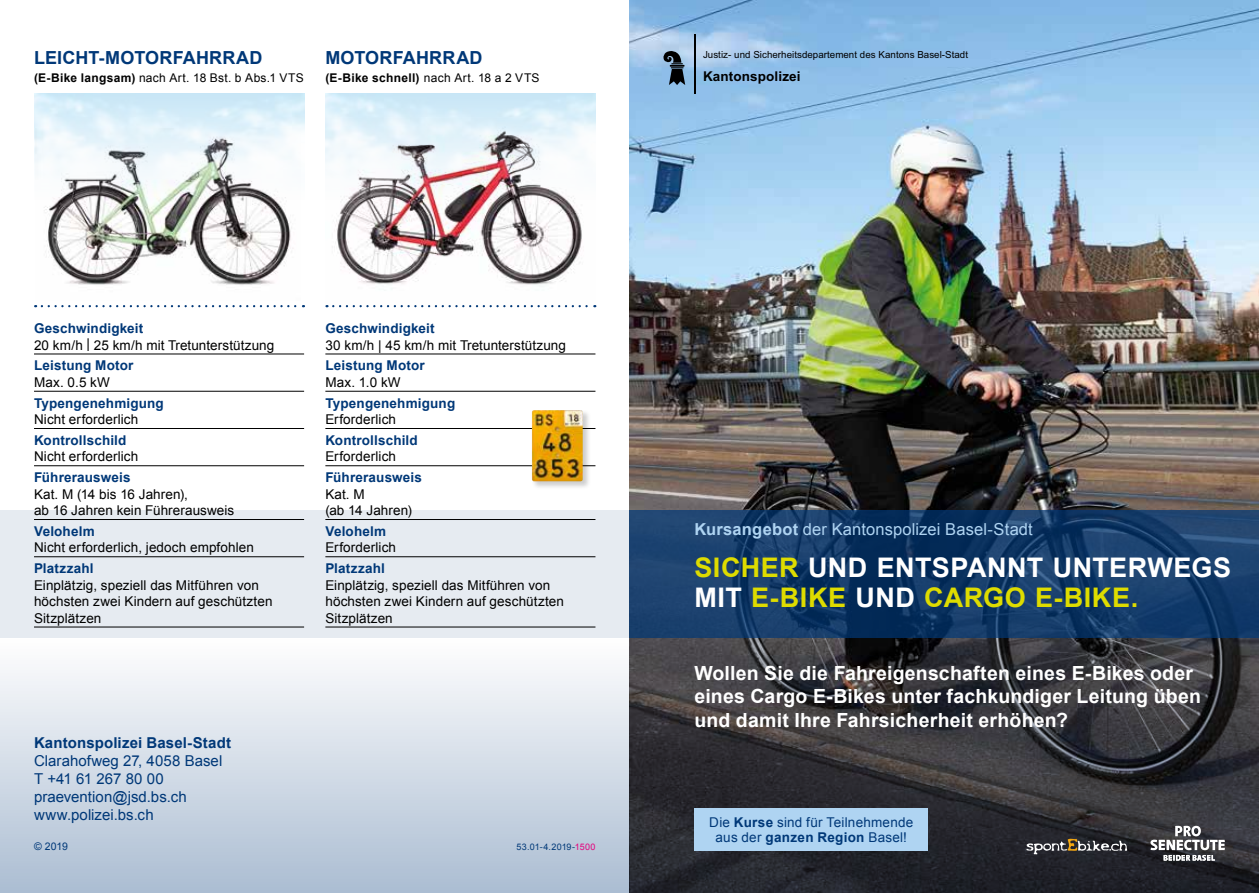
<style>
.page{position:relative;width:1259px;height:893px;background:#fff}
.page>*{position:absolute;margin:0;border:0;box-sizing:border-box;transform-origin:0 0}
.t1{font:700 27px "Arial";letter-spacing:.015em;color:#fff}
.t2{font:700 27px "Arial";letter-spacing:.02em;color:#dedc00}
.t3{font:700 19.5px/23.4px "Arial";letter-spacing:.01em;color:#fff}
.t4{font:700 18px "Arial";letter-spacing:.01em;color:#003878}
.t5{font:16.5px "Arial";letter-spacing:.01em;color:#afd4f2}
.t6{font:15px/18px "Arial";letter-spacing:.005em;color:#003878}
.t7{font:700 15px "Arial";letter-spacing:.005em;color:#003878}
.t8{font:13.5px/16.5px "Arial";letter-spacing:.005em;color:#000}
.t9{font:700 13.5px "Arial";letter-spacing:.01em;color:#003878}
.t10{font:13.5px/15px "Arial";letter-spacing:.015em;color:#003878;text-align:center}
.t11{font:700 13.5px "Arial";letter-spacing:.01em;color:#000}
.t12{font:12px "Arial";letter-spacing:.025em;color:#000}
.t13{font:700 12px "Arial";letter-spacing:.025em;color:#000}
.t14{font:10.5px "Arial";color:#003878}
.t15{font:9.75px "Arial";letter-spacing:.005em;color:#000}
.t16{font:9px "Arial";letter-spacing:.01em;color:#003878}
.s1{font-weight:700}
.s2{font-weight:400}
.s3{color:#e5007c}
.s4{color:#dedc00}
.s5{color:#fff}
</style>
<div class="page">
<img style="left:629px;top:0;width:630px;height:510px">
<div style="left:0;top:638px;width:629px;height:255px;background:linear-gradient(to bottom,#fffefe,#abbdd2)"></div>
<svg style="left:629px;top:638px;width:630px;height:255px;background:#323136"></svg>
<svg style="left:663px;top:51px;width:22px;height:34px"></svg>
<hr style="left:694px;top:34px;width:1px;height:60px;background:#000">
<svg style="left:629px;top:510px;width:630px;height:128px;background:#133a67"></svg>
<div style="left:0;top:510px;width:629px;height:128px;background:#e6ebf1"></div>
<svg style="left:1026px;top:839px;width:101px;height:15px;background:#5a5757"></svg>
<svg style="left:1150px;top:826px;width:75px;height:35px"></svg>
<div style="left:694px;top:808px;width:234px;height:42px;background:#afd4f2"></div>
<hr style="left:34px;top:354px;width:270px;height:1px;background:#000">
<hr style="left:34px;top:391px;width:270px;height:1px;background:#000">
<hr style="left:34px;top:428px;width:270px;height:1px;background:#000">
<hr style="left:34px;top:465px;width:270px;height:1px;background:#000">
<hr style="left:34px;top:519px;width:270px;height:1px;background:#000">
<hr style="left:34px;top:556px;width:270px;height:1px;background:#000">
<hr style="left:34px;top:627px;width:270px;height:1px;background:#000">
<img style="left:44px;top:200px;width:249px;height:85px">
<img style="left:34px;top:94px;width:270px;height:106px">
<hr style="left:325px;top:354px;width:270px;height:1px;background:#000">
<hr style="left:325px;top:391px;width:270px;height:1px;background:#000">
<hr style="left:325px;top:428px;width:270px;height:1px;background:#000">
<hr style="left:325px;top:465px;width:270px;height:1px;background:#000">
<hr style="left:325px;top:519px;width:270px;height:1px;background:#000">
<hr style="left:325px;top:556px;width:270px;height:1px;background:#000">
<hr style="left:325px;top:627px;width:270px;height:1px;background:#000">
<svg style="left:325px;top:94px;width:270px;height:24px;background:#d2ebf8"></svg>
<img style="left:325px;top:118px;width:270px;height:188px">
<svg style="left:333px;top:305px;width:262px;height:2px"></svg>
<svg style="left:42px;top:305px;width:262px;height:2px"></svg>
<div style="left:531px;top:410px;width:60px;height:80px;background:#000;opacity:.2"></div>
<img style="left:532px;top:410px;width:51px;height:71px">
<h3 class="t4" style="left:34px;top:46px;width:230px">Leicht-Motorfahrrad</h3>
<p class="t12" style="left:34px;top:70px;width:271px"><span class="s1">(E-Bike langsam)</span> nach Art. 18 Bst. b Abs.1 VTS</p>
<h3 class="t4" style="left:325px;top:46px;width:159px">Motorfahrrad</h3>
<p class="t13" style="left:325px;top:70px;width:216px">(E-Bike schnell) <span class="s2">nach Art. 18 a 2 VTS</span></p>
<p class="t9" style="left:34px;top:319px;width:111px">Geschwindigkeit</p>
<p class="t8" style="left:34px;top:337px;width:242px">20 km/h | 25 km/h mit Tretunterstützung</p>
<p class="t9" style="left:34px;top:356px;width:101px">Leistung Motor</p>
<p class="t8" style="left:34px;top:374px;width:77px">Max. 0.5 kW</p>
<p class="t9" style="left:34px;top:394px;width:131px">Typengenehmigung</p>
<p class="t8" style="left:34px;top:411px;width:106px">Nicht erforderlich</p>
<p class="t9" style="left:34px;top:431px;width:94px">Kontrollschild</p>
<p class="t8" style="left:34px;top:448px;width:106px">Nicht erforderlich</p>
<p class="t9" style="left:34px;top:468px;width:98px">Führerausweis</p>
<p class="t8" style="left:34px;top:486px;width:202px">Kat. M (14 bis 16 Jahren),<br>ab 16 Jahren kein Führerausweis</p>
<p class="t9" style="left:34px;top:522px;width:62px">Velohelm</p>
<p class="t8" style="left:34px;top:539px;width:221px">Nicht erforderlich, jedoch empfohlen</p>
<p class="t9" style="left:34px;top:559px;width:61px">Platzzahl</p>
<p class="t8" style="left:34px;top:577px;width:240px">Einplätzig, speziell das Mitführen von höchsten zwei Kindern auf geschützten<br>Sitzplätzen</p>
<p class="t7" style="left:34px;top:733px;width:199px">Kantonspolizei Basel-Stadt</p>
<p class="t6" style="left:34px;top:752px;width:190px">Clarahofweg 27, 4058 Basel<br>T +41 61 267 80 00 praevention@jsd.bs.ch www.polizei.bs.ch</p>
<p class="t14" style="left:34px;top:840px;width:35px">© 2019</p>
<p class="t9" style="left:325px;top:319px;width:111px">Geschwindigkeit</p>
<p class="t8" style="left:325px;top:337px;width:242px">30 km/h | 45 km/h mit Tretunterstützung</p>
<p class="t9" style="left:325px;top:356px;width:101px">Leistung Motor</p>
<p class="t8" style="left:325px;top:374px;width:77px">Max. 1.0 kW</p>
<p class="t9" style="left:325px;top:394px;width:131px">Typengenehmigung</p>
<p class="t8" style="left:325px;top:411px;width:72px">Erforderlich</p>
<p class="t9" style="left:325px;top:431px;width:94px">Kontrollschild</p>
<p class="t8" style="left:325px;top:448px;width:72px">Erforderlich</p>
<p class="t9" style="left:325px;top:468px;width:98px">Führerausweis</p>
<p class="t8" style="left:325px;top:486px;width:88px">Kat. M<br>(ab 14 Jahren)</p>
<p class="t9" style="left:325px;top:522px;width:62px">Velohelm</p>
<p class="t8" style="left:325px;top:539px;width:72px">Erforderlich</p>
<p class="t9" style="left:325px;top:559px;width:61px">Platzzahl</p>
<p class="t8" style="left:325px;top:577px;width:240px">Einplätzig, speziell das Mitführen von höchsten zwei Kindern auf geschützten<br>Sitzplätzen</p>
<p class="t16" style="left:516px;top:841px;width:80px">53.01-4.2019-<span class="s3">1500</span></p>
<p class="t15" style="left:703px;top:48px;width:267px">Justiz- und Sicherheitsdepartement des Kantons Basel-Stadt</p>
<p class="t11" style="left:703px;top:68px;width:99px">Kantonspolizei</p>
<p class="t5" style="left:694px;top:518px;width:340px"><span class="s1">Kursangebot</span> der Kantonspolizei Basel-Stadt</p>
<h1 class="t1" style="left:694px;top:549px;width:436px"><span class="s4">sicher</span> und Entspannt unterwe</h1>
<h1 class="t1" style="left:1191px;top:549px;width:38px">gs</h1>
<h1 class="t2" style="left:694px;top:579px;width:121px"><span class="s5">mit</span> E-Bike</h1>
<h1 class="t2" style="left:855px;top:579px;width:225px"><span class="s5">und</span> Cargo e-bike</h1>
<h1 class="t2" style="left:1131px;top:579px;width:9px">.</h1>
<h2 class="t3" style="left:694px;top:662px;width:508px">Wollen Sie die Fahreigenschaften eines E-Bikes oder eines Cargo E-Bikes unter fachkundiger Leitung üben und damit Ihre Fahrsicherheit erhöhen?</h2>
<p class="t10" style="left:709px;top:814px;width:205px">Die <span class="s1">Kurse</span> sind für Teilnehmende aus der <span class="s1">ganzen Region</span> Basel!</p>
</div>
